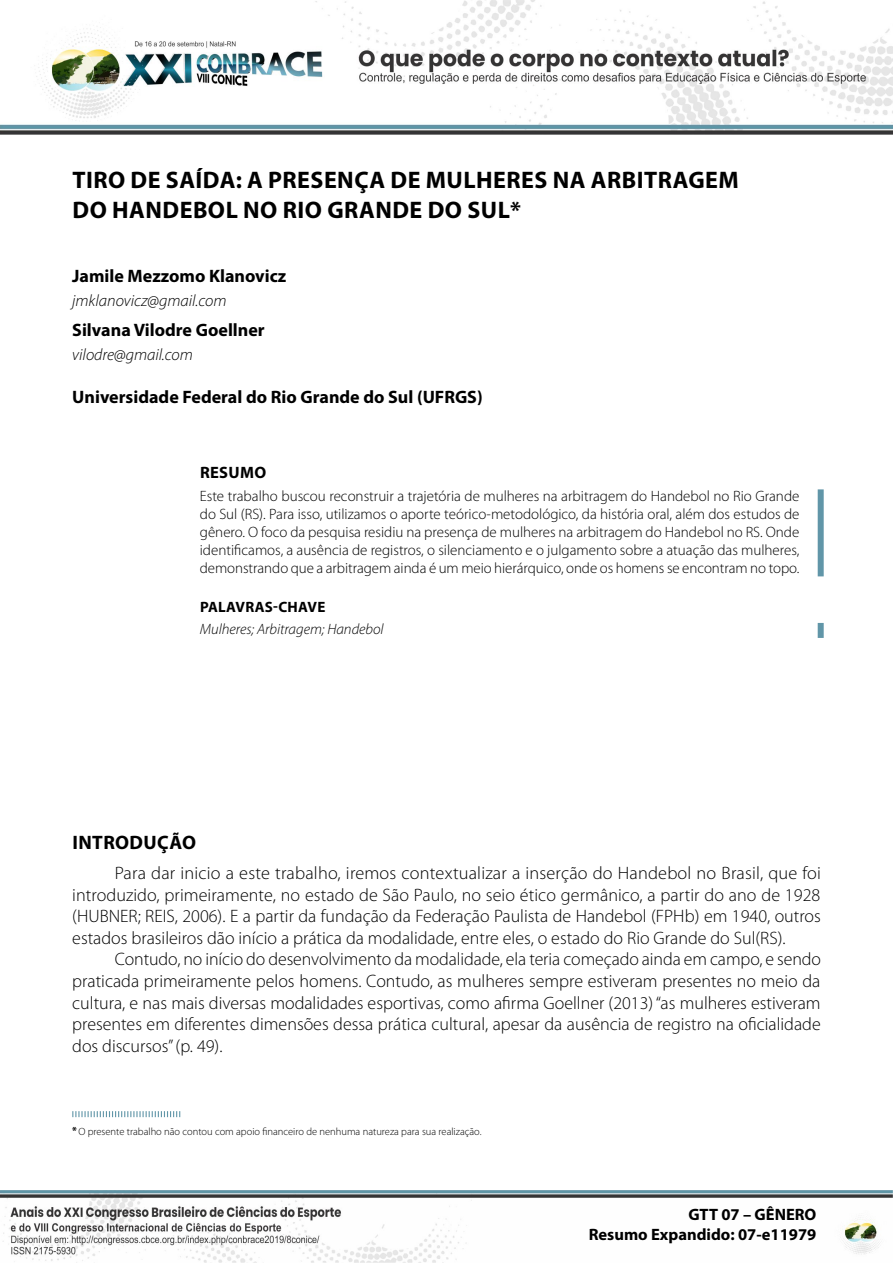
<style>
.page{position:relative;width:893px;height:1263px;background:#fff}
.page>*{position:absolute;margin:0;border:0;box-sizing:border-box;transform-origin:0 0}
.t1{font:700 24px/30px "Myriad Pro";letter-spacing:.02em;color:#000}
.t2{font:700 19.5px "Myriad Pro";letter-spacing:.02em;color:#000}
.t3{font:300 18px/21.6px "Myriad Pro";color:#000;text-align:justify}
.t4{font:700 18px "Myriad Pro";color:#000}
.t5{font:700 16.5px/19.8px "Myriad Pro";color:#000;text-align:right}
.t6{font:italic 300 16.5px "Myriad Pro";color:#000}
.t7{font:300 15px/18px "Myriad Pro";letter-spacing:-.005em;color:#000;text-align:justify}
.t8{font:italic 300 15px "Myriad Pro";color:#000}
.t9{font:700 15px "Myriad Pro";letter-spacing:.02em;color:#000}
.t10{font:300 10.5px "Myriad Pro";color:#000}
.s1{font-weight:700}
</style>
<div class="page">
<img style="left:0;top:0;width:893px;height:134px">
<img style="left:0;top:1190px;width:893px;height:73px">
<div style="left:818px;top:489px;width:6px;height:87px;background:#6196a8"></div>
<div style="left:818px;top:623px;width:6px;height:15px;background:#6196a8"></div>
<svg style="left:72px;top:1111px;width:108px;height:6px"></svg>
<h1 class="t1" style="left:73px;top:164px;width:668px">TIRO DE SAÍDA: A PRESENÇA DE MULHERES NA ARBITRAGEM<br>DO HANDEBOL NO RIO GRANDE DO SUL*<sup>1</sup></h1>
<p class="t4" style="left:72px;top:264px;width:216px">Jamile Mezzomo Klanovicz</p>
<p class="t6" style="left:72px;top:291px;width:156px">jmklanovicz@gmail.com</p>
<p class="t4" style="left:72px;top:319px;width:194px">Silvana Vilodre Goellner</p>
<p class="t6" style="left:72px;top:345px;width:122px">vilodre@gmail.com</p>
<p class="t4" style="left:72px;top:385px;width:412px">Universidade Federal do Rio Grande do Sul (UFRGS)</p>
<p class="t5" style="left:200px;top:462px;width:68px">RESUMO</p>
<p class="t7" style="left:200px;top:486px;width:601px">Este trabalho buscou reconstruir a trajetória de mulheres na arbitragem do Handebol no Rio Grande do Sul (RS). Para isso, utilizamos o aporte teórico-metodológico, da história oral, além dos estudos de gênero. O foco da pesquisa residiu na presença de mulheres na arbitragem do Handebol no RS. Onde identificamos, a ausência de registros, o silenciamento e o julgamento sobre a atuação das mulheres, demonstrando que a arbitragem ainda é um meio hierárquico, onde os homens se encontram no topo.</p>
<p class="t9" style="left:200px;top:597px;width:127px">PALAVRAS-CHAVE</p>
<p class="t8" style="left:200px;top:620px;width:185px">Mulheres; Arbitragem; Handebol</p>
<p class="t2" style="left:72px;top:830px;width:125px">INTRODUÇÃO</p>
<p class="t3" style="left:72px;top:862px;width:750px;text-indent:43px">Para dar inicio a este trabalho, iremos contextualizar a inserção do Handebol no Brasil, que foi introduzido, primeiramente, no estado de São Paulo, no seio ético germânico, a partir do ano de 1928 (HUBNER; REIS, 2006). E a partir da fundação da Federação Paulista de Handebol (FPHb) em 1940, outros estados brasileiros dão início a prática da modalidade, entre eles, o estado do Rio Grande do Sul(RS).</p>
<p class="t3" style="left:72px;top:948px;width:750px;text-indent:43px">Contudo, no início do desenvolvimento da modalidade, ela teria começado ainda em campo, e sendo praticada primeiramente pelos homens. Contudo, as mulheres sempre estiveram presentes no meio da cultura, e nas mais diversas modalidades esportivas, como afirma Goellner (2013) “as mulheres estiveram presentes em diferentes dimensões dessa prática cultural, apesar da ausência de registro na oficialidade dos discursos” (p. 49).</p>
<p class="t10" style="left:72px;top:1125px;width:411px"><span class="s1">*</span>O presente trabalho não contou com apoio financeiro de nenhuma natureza para sua realização.</p>
<p class="t5" style="left:589px;top:1204px;width:229px">GTT 07 – GÊNERO<br>Resumo Expandido: 07-e11979</p>
</div>
